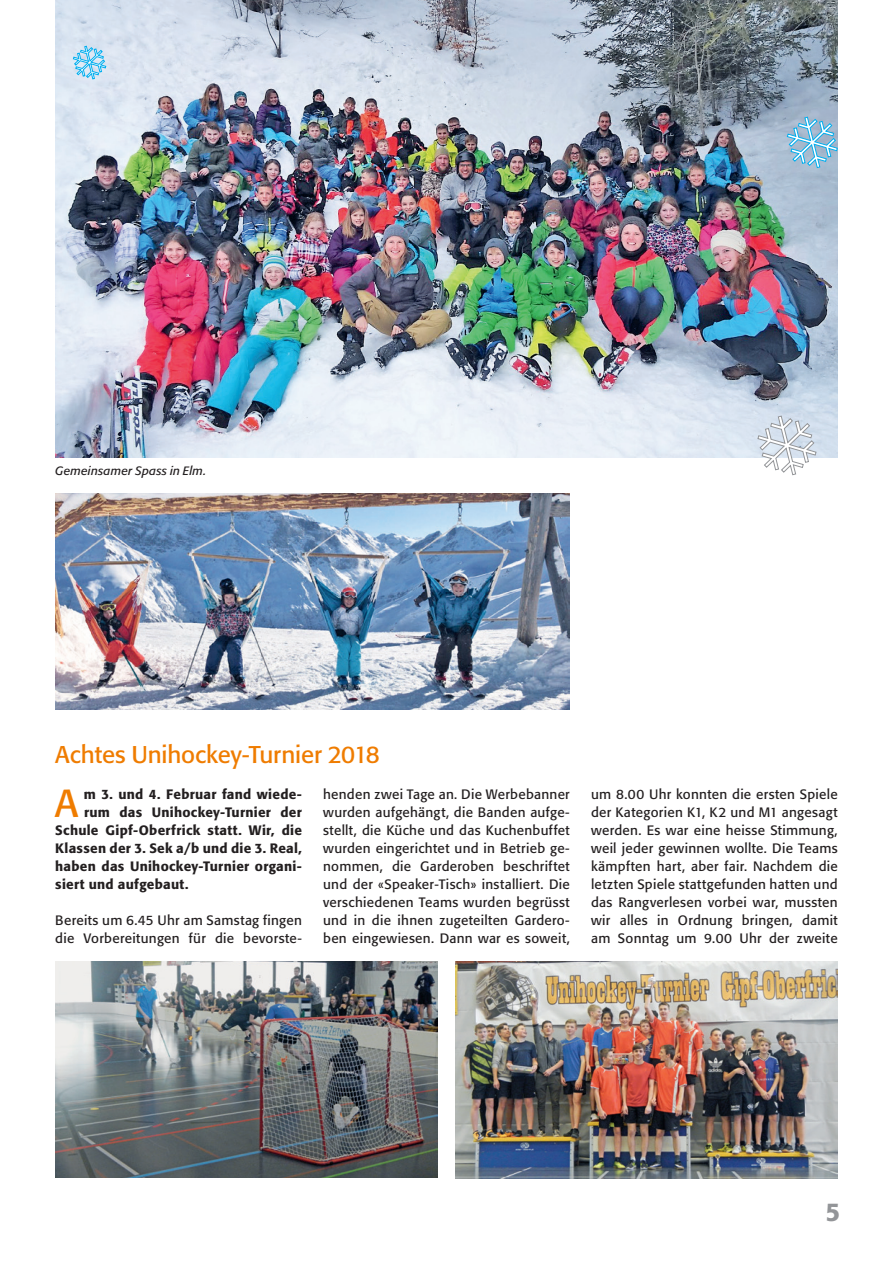
<style>
.page{position:relative;width:893px;height:1263px;background:#fff}
.page>*{position:absolute;margin:0;border:0;box-sizing:border-box;transform-origin:0 0}
.t1{font:38.7px "Formata";color:#ef7c00}
.t2{font:500 25.5px "Formata";color:#939598}
.t3{font:24px "Formata";letter-spacing:-.005em;color:#ef7c00}
.t4{font:13.5px/18px "Formata";letter-spacing:.02em;color:#231f20;text-align:justify}
.t5{font:500 13.5px "Formata";letter-spacing:.02em;color:#231f20}
.t6{font:italic 12px "Formata";letter-spacing:.015em;color:#231f20}
</style>
<div class="page">
<img style="left:55px;top:0;width:783px;height:457px">
<svg style="left:757px;top:415px;width:60px;height:61px"></svg>
<svg style="left:73px;top:46px;width:33px;height:33px"></svg>
<svg style="left:787px;top:116px;width:51px;height:52px;background:#93c0da"></svg>
<img style="left:455px;top:962px;width:383px;height:216px">
<img style="left:55px;top:962px;width:383px;height:216px">
<img style="left:55px;top:493px;width:515px;height:216px">
<p class="t6" style="left:55px;top:464px;width:152px">Gemeinsamer Spass in Elm.</p>
<h3 class="t3" style="left:55px;top:740px;width:326px">Achtes Unihockey-Turnier 2018</h3>
<p class="t5" style="left:84px;top:786px;width:220px">m 3. und 4. Februar fand wiede-</p>
<p class="t5" style="left:84px;top:804px;width:219px">rum das Unihockey-Turnier der</p>
<p class="t5" style="left:55px;top:822px;width:248px">Schule Gipf-Oberfrick statt. Wir, die</p>
<p class="t5" style="left:55px;top:840px;width:248px">Klassen der 3. Sek a/b und die 3. Real,</p>
<p class="t5" style="left:55px;top:858px;width:248px">haben das Unihockey-Turnier organi-</p>
<p class="t5" style="left:55px;top:876px;width:135px">siert und aufgebaut.</p>
<p class="t4" style="left:55px;top:911px;width:248px">Bereits um 6.45 Uhr am Samstag fingen die Vorbereitungen für die bevorste-</p>
<h1 class="t1" style="left:55px;top:780px;width:25px">A</h1>
<p class="t4" style="left:323px;top:785px;width:248px">henden zwei Tage an. Die Werbebanner wurden aufgehängt, die Banden aufge&shy;stellt, die Küche und das Kuchenbuffet wurden eingerichtet und in Betrieb ge&shy;nommen, die Garderoben beschriftet und der «Speaker-Tisch» installiert. Die verschiedenen Teams wurden begrüsst und in die ihnen zugeteilten Gardero&shy;ben eingewiesen. Dann war es soweit,</p>
<p class="t4" style="left:591px;top:785px;width:248px">um 8.00 Uhr konnten die ersten Spiele der Kategorien K1, K2 und M1 angesagt werden. Es war eine heisse Stimmung, weil jeder gewinnen wollte. Die Teams kämpften hart, aber fair. Nachdem die letzten Spiele stattgefunden hatten und das Rangverlesen vorbei war, mussten wir alles in Ordnung bringen, damit am Sonntag um 9.00 Uhr der zweite</p>
<h2 class="t2" style="left:826px;top:1196px;width:16px">5</h2>
</div>
